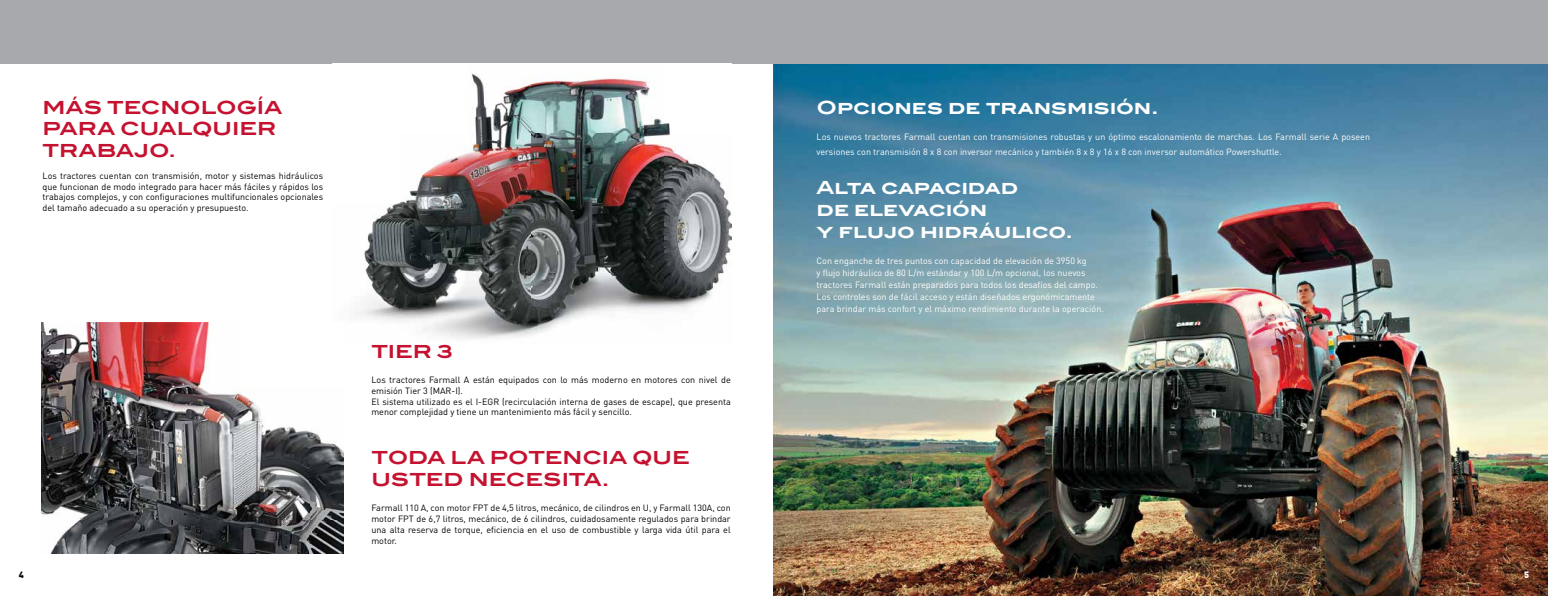
<style>
.page{position:relative;width:1548px;height:596px;background:#fff}
.page>*{position:absolute;margin:0;border:0;box-sizing:border-box;transform-origin:0 0}
.t1{font:700 18px/21.6px "Blair ITC";letter-spacing:-.005em;color:#c41230}
.t2{font:700 18px/21.6px "Blair ITC";letter-spacing:-.005em;color:#fff}
.t3{font:9px/10.8px "DIN";color:#000;text-align:justify}
.t4{font:9px/12px "DIN";color:#fff}
.t5{font:900 9px "DIN";color:#000}
.t6{font:900 9px "DIN";color:#fff}
</style>
<div class="page">
<img style="left:774px;top:64px;width:774px;height:531px">
<div style="left:0;top:0;width:774px;height:64px;background:#a7a9ac"></div>
<div style="left:774px;top:0;width:774px;height:64px;background:#a7a9ac"></div>
<img style="left:355px;top:73px;width:376px;height:266px">
<img style="left:42px;top:322px;width:301px;height:231px">
<img style="left:332px;top:322px;width:11px;height:21px">
<h1 class="t1" style="left:43px;top:96px;width:241px">MÁS TECNOLOGÍA<br>PARA CUALQUIER<br>TRABAJO.</h1>
<p class="t3" style="left:43px;top:170px;width:282px">Los tractores cuentan con transmisión, motor y sistemas hidráulicos que funcionan de modo integrado para hacer más fáciles y rápidos los trabajos complejos, y con configuraciones multifuncionales opcionales del tamaño adecuado a su operación y presupuesto.</p>
<h1 class="t1" style="left:371px;top:340px;width:83px">TIER 3</h1>
<p class="t3" style="left:371px;top:374px;width:361px;text-align:left">Los tractores Farmall A están equipados con lo más moderno en motores con nivel de emisión Tier 3 (MAR-I).<br>El sistema utilizado es el I-EGR (recirculación interna de gases de escape), que presenta menor complejidad y tiene un mantenimiento más fácil y sencillo.</p>
<h1 class="t1" style="left:371px;top:446px;width:320px">TODA LA POTENCIA QUE<br>USTED NECESITA.</h1>
<p class="t3" style="left:371px;top:502px;width:361px">Farmall 110 A, con motor FPT de 4,5 litros, mecánico, de cilindros en U, y Farmall 130A, con motor FPT de 6,7 litros, mecánico, de 6 cilindros, cuidadosamente regulados para brindar una alta reserva de torque, eficiencia en el uso de combustible y larga vida útil para el motor.</p>
<h1 class="t2" style="left:816px;top:96px;width:343px">Opciones de transmisión.</h1>
<p class="t4" style="left:816px;top:130px;width:555px;line-height:14.4px">Los nuevos tractores Farmall cuentan con transmisiones robustas y un óptimo escalonamiento de marchas. Los Farmall serie A poseen versiones con transmisión 8 x 8 con inversor mecánico y también 8 x 8 y 16 x 8 con inversor automático Powershuttle.</p>
<h1 class="t2" style="left:816px;top:177px;width:258px">Alta capacidad<br>de elevación<br>y flujo hidráulico.</h1>
<p class="t4" style="left:816px;top:254px;width:289px">Con enganche de tres puntos con capacidad de elevación de 3950 kg<br>y flujo hidráulico de 80 L/m estándar y 100 L/m opcional, los nuevos tractores Farmall están preparados para todos los desafíos del campo.<br>Los controles son de fácil acceso y están diseñados ergonómicamente para brindar más confort y el máximo rendimiento durante la operación.</p>
<p class="t5" style="left:19px;top:568px;width:7px">4</p>
<p class="t6" style="left:1524px;top:568px;width:7px">5</p>
</div>
